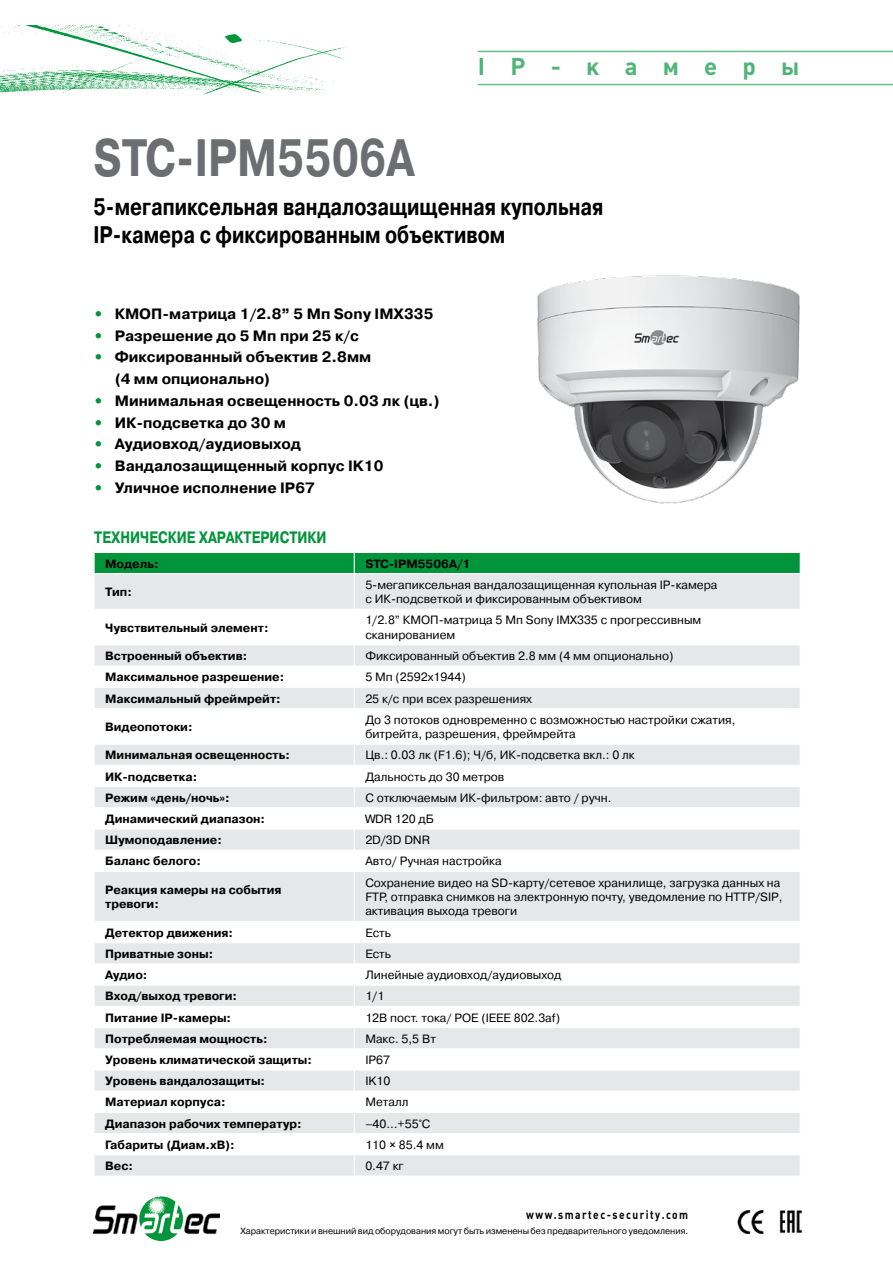
<style>
.page{position:relative;width:893px;height:1263px;background:#fff}
.page>*{position:absolute;margin:0;border:0;box-sizing:border-box;transform-origin:0 0}
.t1{font:700 52.5px "Pragmatica C";color:#6d6e71;scale:.8 1}
.t2{font:700 24px/28.8px "Pragmatica C";color:#000;scale:.8 1}
.t3{font:700 24px "Plumb";letter-spacing:1.05em;color:#4db575}
.t4{font:700 16.5px "Pragmatica C";color:#00953a;scale:.8 1}
.t5{font:700 15px/21.8px "Pragmatica C";color:#000}
.t6{font:12px/14.4px "Pragmatica C";color:#000}
.t7{font:700 12px/14.4px "Pragmatica C";color:#000}
.t8{font:700 12px "Plumb";letter-spacing:.145em;color:#000;scale:.85 1}
.t9{font:9px "Pragmatica C";letter-spacing:-.005em;color:#000}
.s1{color:#00953a}
.s2{font-family:"Arial"}
</style>
<div class="page">
<img style="left:0;top:26px;width:348px;height:69px">
<hr style="left:478px;top:51px;width:415px;height:1px;background:#66c089">
<hr style="left:478px;top:84px;width:415px;height:1px;background:#66c089">
<img style="left:94px;top:1196px;width:125px;height:45px">
<img style="left:138px;top:1197px;width:46px;height:43px">
<img style="left:737px;top:1210px;width:66px;height:23px">
<svg style="left:95px;top:574px;width:705px;height:601px;fill:#e6e7e8"></svg>
<div style="left:94px;top:552px;width:707px;height:21px;background:#00953a"></div>
<hr style="left:354px;top:574px;width:1px;height:35px;background:#fff">
<hr style="left:94px;top:609px;width:260px;height:1px;background:#fff">
<hr style="left:354px;top:609px;width:447px;height:1px;background:#fff">
<hr style="left:354px;top:610px;width:1px;height:34px;background:#fff">
<hr style="left:94px;top:644px;width:260px;height:1px;background:#fff">
<hr style="left:354px;top:644px;width:447px;height:1px;background:#fff">
<hr style="left:94px;top:665px;width:260px;height:2px;background:#fff">
<hr style="left:354px;top:665px;width:447px;height:2px;background:#fff">
<hr style="left:94px;top:687px;width:260px;height:1px;background:#fff">
<hr style="left:354px;top:687px;width:447px;height:1px;background:#fff">
<svg style="left:354px;top:645px;width:1px;height:63px"></svg>
<hr style="left:94px;top:708px;width:260px;height:1px;background:#fff">
<hr style="left:354px;top:708px;width:447px;height:1px;background:#fff">
<hr style="left:354px;top:709px;width:1px;height:34px;background:#fff">
<hr style="left:94px;top:743px;width:260px;height:2px;background:#fff">
<hr style="left:354px;top:743px;width:447px;height:2px;background:#fff">
<hr style="left:94px;top:765px;width:260px;height:1px;background:#fff">
<hr style="left:354px;top:765px;width:447px;height:1px;background:#fff">
<hr style="left:94px;top:786px;width:260px;height:1px;background:#fff">
<hr style="left:354px;top:786px;width:447px;height:1px;background:#fff">
<hr style="left:94px;top:807px;width:260px;height:1px;background:#fff">
<hr style="left:354px;top:807px;width:447px;height:1px;background:#fff">
<hr style="left:94px;top:828px;width:260px;height:1px;background:#fff">
<hr style="left:354px;top:828px;width:447px;height:1px;background:#fff">
<hr style="left:94px;top:850px;width:260px;height:1px;background:#fff">
<hr style="left:354px;top:850px;width:447px;height:1px;background:#fff">
<svg style="left:354px;top:745px;width:1px;height:126px"></svg>
<hr style="left:94px;top:871px;width:260px;height:1px;background:#fff">
<hr style="left:354px;top:871px;width:447px;height:1px;background:#fff">
<hr style="left:354px;top:872px;width:1px;height:49px;background:#fff">
<hr style="left:94px;top:921px;width:260px;height:1px;background:#fff">
<hr style="left:354px;top:921px;width:447px;height:1px;background:#fff">
<hr style="left:94px;top:942px;width:260px;height:1px;background:#fff">
<hr style="left:354px;top:942px;width:447px;height:1px;background:#fff">
<hr style="left:94px;top:963px;width:260px;height:1px;background:#fff">
<hr style="left:354px;top:963px;width:447px;height:1px;background:#fff">
<hr style="left:94px;top:984px;width:260px;height:2px;background:#fff">
<hr style="left:354px;top:984px;width:447px;height:2px;background:#fff">
<hr style="left:94px;top:1006px;width:260px;height:1px;background:#fff">
<hr style="left:354px;top:1006px;width:447px;height:1px;background:#fff">
<hr style="left:94px;top:1027px;width:260px;height:1px;background:#fff">
<hr style="left:354px;top:1027px;width:447px;height:1px;background:#fff">
<hr style="left:94px;top:1048px;width:260px;height:1px;background:#fff">
<hr style="left:354px;top:1048px;width:447px;height:1px;background:#fff">
<hr style="left:94px;top:1069px;width:260px;height:1px;background:#fff">
<hr style="left:354px;top:1069px;width:447px;height:1px;background:#fff">
<hr style="left:94px;top:1091px;width:260px;height:1px;background:#fff">
<hr style="left:354px;top:1091px;width:447px;height:1px;background:#fff">
<hr style="left:94px;top:1112px;width:260px;height:1px;background:#fff">
<hr style="left:354px;top:1112px;width:447px;height:1px;background:#fff">
<hr style="left:94px;top:1133px;width:260px;height:1px;background:#fff">
<hr style="left:354px;top:1133px;width:447px;height:1px;background:#fff">
<hr style="left:94px;top:1154px;width:260px;height:1px;background:#fff">
<hr style="left:354px;top:1154px;width:447px;height:1px;background:#fff">
<svg style="left:354px;top:922px;width:1px;height:253px"></svg>
<img style="left:537px;top:275px;width:263px;height:229px">
<h2 class="t3" style="left:478px;top:53px;width:323px">IP-камеры</h2>
<h1 class="t1" style="left:94px;top:129px;width:403px">STC-IPM5506A</h1>
<h2 class="t2" style="left:94px;top:192px;width:639px">5-мегапиксельная вандалозащищенная купольная<br>IP-камера с фиксированным объективом</h2>
<p class="t5" style="left:94px;top:303px;width:341px"><span class="s1">•</span> КМОП-матрица 1/2.8” 5 Mп Sony IMX335</p>
<p class="t5" style="left:94px;top:325px;width:267px"><span class="s1">•</span> Разрешение до 5 Мп при 25 к/с</p>
<p class="t5" style="left:115px;top:346px;width:258px;text-indent:-21px"><span class="s1">•</span> Фиксированный объектив 2.8мм (4 мм опционально)</p>
<p class="t5" style="left:94px;top:390px;width:348px"><span class="s1">•</span> Минимальная освещенность 0.03 лк (цв.)</p>
<p class="t5" style="left:94px;top:412px;width:194px"><span class="s1">•</span> ИК-подсветка до 30 м</p>
<p class="t5" style="left:94px;top:433px;width:209px"><span class="s1">•</span> Аудиовход/аудиовыход</p>
<p class="t5" style="left:94px;top:455px;width:291px"><span class="s1">•</span> Вандалозащищенный корпус IK10</p>
<p class="t5" style="left:94px;top:477px;width:223px"><span class="s1">•</span> Уличное исполнение IP67</p>
<h3 class="t4" style="left:94px;top:528px;width:104px">Технические</h3>
<h3 class="t4" style="left:199px;top:528px;width:13px">харак</h3>
<h3 class="t4" style="left:244px;top:528px;width:80px">тери стики</h3>
<p class="t7" style="left:105px;top:556px;width:55px">Модель:</p>
<p class="t7" style="left:365px;top:556px;width:107px">STC-IPM5506A/1</p>
<p class="t7" style="left:105px;top:585px;width:28px">Тип:</p>
<p class="t6" style="left:365px;top:578px;width:354px">5-мегапиксельная вандалозащищенная купольная IP-камера с ИК-подсветкой и фиксированным объективом</p>
<p class="t7" style="left:105px;top:620px;width:165px">Чувствительный элемент:</p>
<p class="t6" style="left:365px;top:613px;width:338px">1/2.8” КМОП-матрица 5 Мп Sony IMX335 с прогрессивным сканированием</p>
<p class="t7" style="left:105px;top:649px;width:144px">Встроенный объектив:</p>
<p class="t6" style="left:365px;top:649px;width:310px">Фиксированный объектив 2.8 мм (4 мм опционально)</p>
<p class="t7" style="left:105px;top:670px;width:181px">Максимальное разрешение:</p>
<p class="t6" style="left:365px;top:670px;width:102px">5 Мп (2592х1944)</p>
<p class="t7" style="left:105px;top:691px;width:177px">Максимальный фреймрейт:</p>
<p class="t6" style="left:365px;top:691px;width:168px">25 к/с при всех разрешениях</p>
<p class="t7" style="left:105px;top:720px;width:89px">Видеопотоки:</p>
<p class="t6" style="left:365px;top:712px;width:372px">До 3 потоков одновременно с возможностью настройки сжатия, битрейта, разрешения, фреймрейта</p>
<p class="t7" style="left:105px;top:748px;width:186px">Минимальная освещенность:</p>
<p class="t6" style="left:365px;top:748px;width:271px">Цв.: 0.03 лк (F1.6); Ч/б, ИК-подсветка вкл.: 0 лк</p>
<p class="t7" style="left:105px;top:769px;width:94px">ИК-подсветка:</p>
<p class="t6" style="left:365px;top:769px;width:141px">Дальность до 30 метров</p>
<p class="t7" style="left:105px;top:790px;width:126px">Режим «день/ночь»:</p>
<p class="t6" style="left:365px;top:790px;width:248px">С отключаемым ИК-фильтром: авто / ручн.</p>
<p class="t7" style="left:105px;top:812px;width:162px">Динамический диапазон:</p>
<p class="t6" style="left:365px;top:812px;width:70px">WDR 120 дБ</p>
<p class="t7" style="left:105px;top:833px;width:118px">Шумоподавление:</p>
<p class="t6" style="left:365px;top:833px;width:66px">2D/3D DNR</p>
<p class="t7" style="left:105px;top:854px;width:97px">Баланс белого:</p>
<p class="t6" style="left:365px;top:854px;width:138px">Авто/ Ручная настройка</p>
<p class="t7" style="left:105px;top:883px;width:178px">Реакция камеры на события тревоги:</p>
<p class="t6" style="left:365px;top:875px;width:419px">Сохранение видео на SD-карту/сетевое хранилище, загрузка данных на<br>FTP, отправка снимков на электронную почту, уведомление по HTTP/SIP, активация выхода тревоги</p>
<p class="t7" style="left:105px;top:925px;width:130px">Детектор движения:</p>
<p class="t6" style="left:365px;top:925px;width:27px">Есть</p>
<p class="t7" style="left:105px;top:947px;width:110px">Приватные зоны:</p>
<p class="t6" style="left:365px;top:947px;width:27px">Есть</p>
<p class="t7" style="left:105px;top:968px;width:44px">Аудио:</p>
<p class="t6" style="left:365px;top:968px;width:198px">Линейные аудиовход/аудиовыход</p>
<p class="t7" style="left:105px;top:989px;width:134px">Вход/выход тревоги:</p>
<p class="t6" style="left:365px;top:989px;width:20px">1/1</p>
<p class="t7" style="left:105px;top:1010px;width:128px">Питание IP-камеры:</p>
<p class="t6" style="left:365px;top:1010px;width:196px">12В пост. тока/ POE (IEEE 802.3af)</p>
<p class="t7" style="left:105px;top:1031px;width:164px">Потребляемая мощность:</p>
<p class="t6" style="left:365px;top:1031px;width:72px">Макс. 5,5 Вт</p>
<p class="t7" style="left:105px;top:1053px;width:208px">Уровень климатической защиты:</p>
<p class="t6" style="left:365px;top:1053px;width:26px">IP67</p>
<p class="t7" style="left:105px;top:1074px;width:162px">Уровень вандалозащиты:</p>
<p class="t6" style="left:365px;top:1074px;width:27px">IK10</p>
<p class="t7" style="left:105px;top:1095px;width:122px">Материал корпуса:</p>
<p class="t6" style="left:365px;top:1095px;width:45px">Металл</p>
<p class="t7" style="left:105px;top:1116px;width:198px">Диапазон рабочих температур:</p>
<p class="t6" style="left:365px;top:1116px;width:67px">–40…+55°C</p>
<p class="t7" style="left:105px;top:1138px;width:131px">Габариты (Диам.хВ):</p>
<p class="t6" style="left:365px;top:1137px;width:80px">110 <span class="s2">×</span> 85.4 мм</p>
<p class="t7" style="left:105px;top:1159px;width:29px">Вес:</p>
<p class="t6" style="left:365px;top:1159px;width:40px">0.47 кг</p>
<p class="t8" style="left:526px;top:1207px;width:192px">www.smartec-security.com</p>
<p class="t9" style="left:241px;top:1226px;width:449px">Характеристики и внешний вид оборудования могут быть изменены без предварительного уведомления.</p>
</div>
